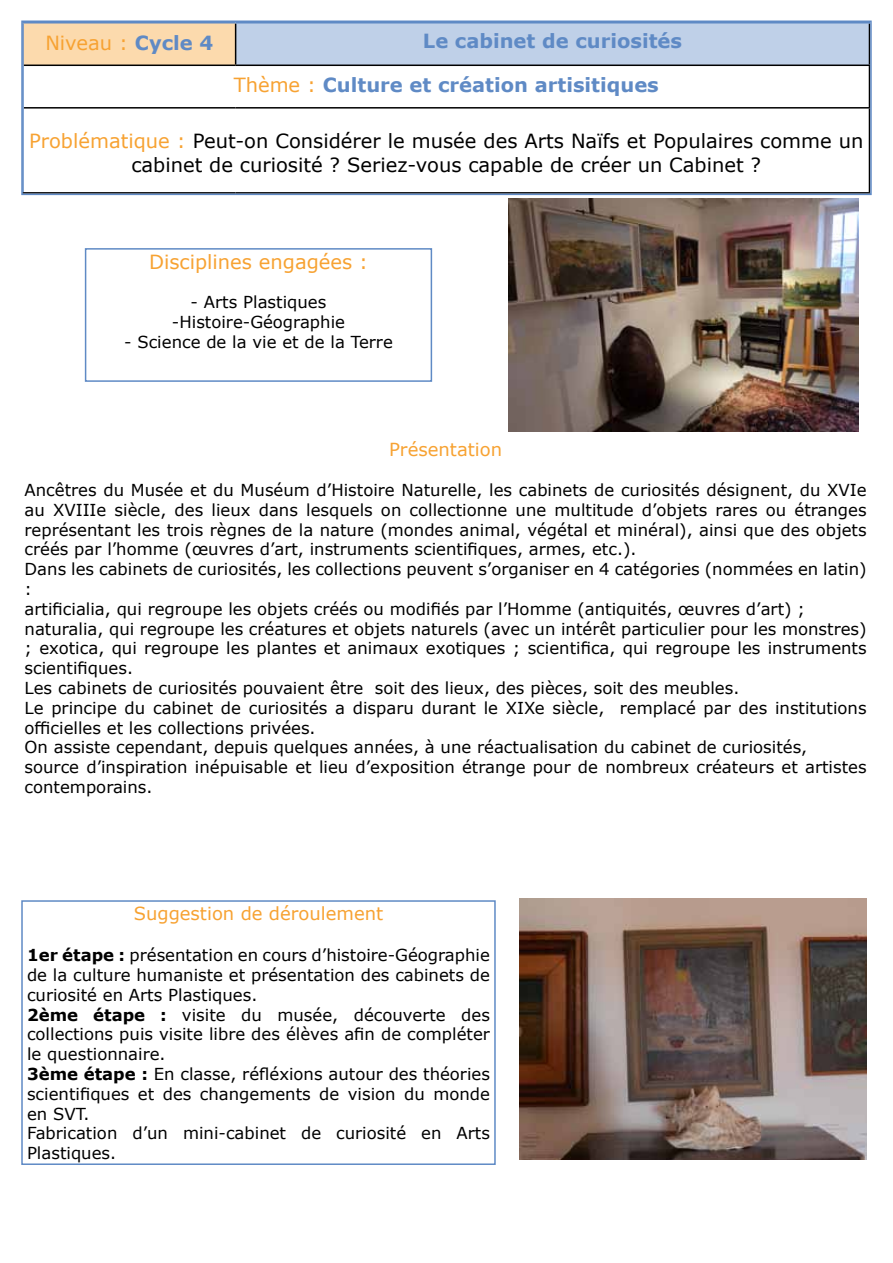
<style>
.page{position:relative;width:893px;height:1263px;background:#fff}
.page>*{position:absolute;margin:0;border:0;box-sizing:border-box;transform-origin:0 0}
.t1{font:19.5px/23.4px "Verdana";color:#000;text-align:center}
.t2{font:700 19.5px "Verdana";color:#5f8ac5}
.t3{font:19.5px "Verdana";color:#f7a232}
.t4{font:18px "Verdana";color:#f7a232}
.t5{font:16.5px/19.8px "Verdana";color:#000}
.s1{font-weight:700;color:#5f8ac5}
.s2{font-weight:400;color:#f7a232}
.s3{color:#f7a232}
.s4{font-weight:700}
</style>
<div class="page">
<div style="left:23px;top:23px;width:213px;height:42px;background:#fcdaad"></div>
<div style="left:236px;top:23px;width:633px;height:42px;background:#bfd0e8"></div>
<hr style="left:235px;top:24px;width:1px;height:41px;background:#000">
<hr style="left:24px;top:65px;width:212px;height:1px;background:#000">
<hr style="left:236px;top:65px;width:634px;height:1px;background:#000">
<hr style="left:24px;top:107px;width:212px;height:2px;background:#000">
<hr style="left:236px;top:107px;width:634px;height:2px;background:#000">
<div style="left:21px;top:21px;width:851px;height:174px;border:2px solid #5f8ac5"></div>
<img style="left:519px;top:898px;width:348px;height:261px">
<img style="left:509px;top:199px;width:349px;height:232px">
<div style="left:21px;top:900px;width:475px;height:265px;border:2px solid #5f8ac5"></div>
<div style="left:85px;top:248px;width:347px;height:134px;border:2px solid #5f8ac5"></div>
<p class="t3" style="left:45px;top:29px;width:169px">Niveau : <span class="s1">Cycle 4</span></p>
<p class="t2" style="left:423px;top:27px;width:261px">Le cabinet de curiosités</p>
<p class="t2" style="left:234px;top:71px;width:427px"><span class="s2">Thème :</span> Culture et création artisitiques</p>
<p class="t1" style="left:29px;top:129px;width:836px"><span class="s3">Problématique :</span> Peut-on Considérer le musée des Arts Naïfs et Populaires comme un cabinet de curiosité ? Seriez-vous capable de créer un Cabinet ?</p>
<p class="t3" style="left:149px;top:248px;width:220px">Disciplines engagées :</p>
<p class="t5" style="left:172px;top:292px;width:175px;text-align:center">- Arts Plastiques -Histoire-Géographie</p>
<p class="t5" style="left:124px;top:332px;width:270px">- Science de la vie et de la Terre</p>
<p class="t4" style="left:389px;top:437px;width:115px">Présentation</p>
<p class="t5" style="left:25px;top:480px;width:844px">Ancêtres du Musée et du Muséum d’Histoire Naturelle, les cabinets de curiosités désignent, du XVIe au XVIIIe siècle, des lieux dans lesquels on collectionne une multitude d’objets rares ou étranges représentant les trois règnes de la nature (mondes animal, végétal et minéral), ainsi que des objets créés par l’homme (œuvres d’art, instruments scientifiques, armes, etc.).<br>Dans les cabinets de curiosités, les collections peuvent s’organiser en 4 catégories (nommées en latin) :<br>artificialia, qui regroupe les objets créés ou modifiés par l’Homme (antiquités, œuvres d’art) ; naturalia, qui regroupe les créatures et objets naturels (avec un intérêt particulier pour les monstres) ; exotica, qui regroupe les plantes et animaux exotiques ; scientifica, qui regroupe les instruments scientifiques.<br>Les cabinets de curiosités pouvaient être soit des lieux, des pièces, soit des meubles.<br>Le principe du cabinet de curiosités a disparu durant le XIXe siècle, remplacé par des institutions officielles et les collections privées.<br>On assiste cependant, depuis quelques années, à une réactualisation du cabinet de curiosités,<br>source d’inspiration inépuisable et lieu d’exposition étrange pour de nombreux créateurs et artistes contemporains.</p>
<p class="t4" style="left:134px;top:901px;width:251px">Suggestion de déroulement</p>
<p class="t5" style="left:27px;top:945px;width:464px"><span class="s4">1er étape :</span> présentation en cours d’histoire-Géographie de la culture humaniste et présentation des cabinets de curiosité en Arts Plastiques.<br><span class="s4">2ème étape :</span> visite du musée, découverte des collections puis visite libre des élèves afin de compléter le questionnaire.<br><span class="s4">3ème étape :</span> En classe, réfléxions autour des théories scientifiques et des changements de vision du monde en SVT.<br>Fabrication d’un mini-cabinet de curiosité en Arts Plastiques.</p>
</div>
